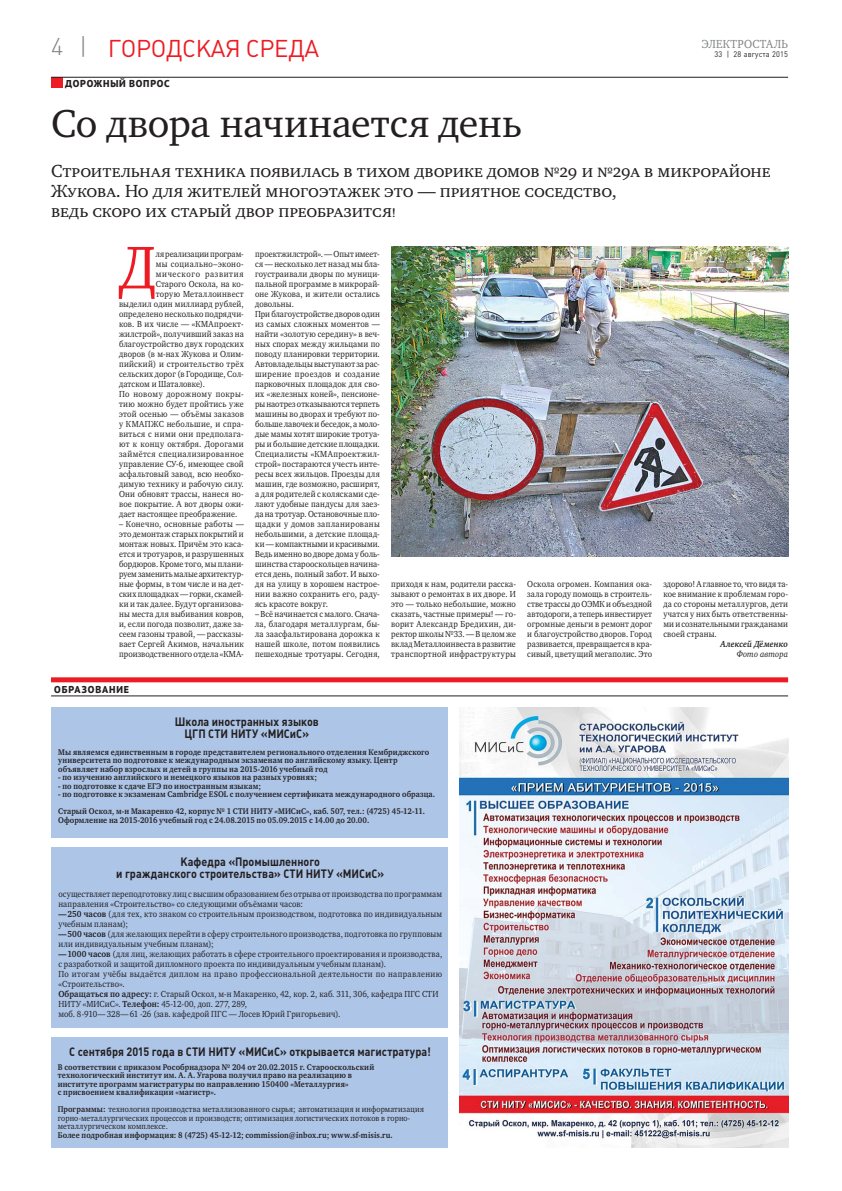
<style>
.page{position:relative;width:842px;height:1191px;background:#fff}
.page>*{position:absolute;margin:0;border:0;box-sizing:border-box;transform-origin:0 0}
.t1{font:61.8px "Charter C";color:#ed1c24;scale:.9 1}
.t2{font:40px "Charter C";letter-spacing:-.005em;color:#231f20}
.t3{font:24px "Plumb";letter-spacing:-.02em;color:#ed1c24}
.t4{font:300 24px "Plumb";color:#808285}
.t5{font:18px/20px "Charter SCC";letter-spacing:-.005em;color:#231f20}
.t6{font:700 12px/12px "Plumb";color:#231f20;text-align:center;scale:.9 1}
.t7{font:12px "Charter C";letter-spacing:.03em;color:#808285;scale:.92 1}
.t8{font:800 10px "PT Sans Pro";letter-spacing:.08em;color:#231f20}
.t9{font:9px/10px "Charter C";letter-spacing:.02em;color:#231f20;text-align:justify;scale:.9 1}
.t10{font:9px "Charter C";letter-spacing:.04em;color:#231f20;scale:.9 1}
.t11{font:9px "Charter C";letter-spacing:.055em;color:#231f20;scale:.9 1}
.t12{font:9px "Charter C";letter-spacing:.045em;color:#231f20;scale:.9 1}
.t13{font:9px "Charter C";letter-spacing:.09em;color:#231f20;scale:.9 1}
.t14{font:italic 700 9px "Charter C";letter-spacing:.02em;color:#231f20;scale:.91 1}
.t15{font:italic 9px "Charter C";letter-spacing:.01em;color:#231f20;scale:.91 1}
.t16{font:700 8.5px/8.5px "Charter C";letter-spacing:.02em;color:#231f20;scale:.9 1}
.t17{font:8.5px/8.5px "Charter C";letter-spacing:.02em;color:#231f20;scale:.9 1}
.t18{font:8px "Plumb";letter-spacing:.03em;color:#231f20;scale:.92 1}
.s1{font-weight:700}
</style>
<div class="page">
<img style="left:391px;top:247px;width:397px;height:310px">
<div style="left:51px;top:77px;width:11px;height:10px;background:#ed1c24"></div>
<hr style="left:51px;top:77px;width:737px;height:1px;background:#231f20">
<img style="left:459px;top:707px;width:329px;height:440px">
<div style="left:51px;top:707px;width:397px;height:130px;background:#adc5e7"></div>
<div style="left:51px;top:847px;width:397px;height:180px;background:#adc5e7"></div>
<div style="left:51px;top:1037px;width:397px;height:110px;background:#adc5e7"></div>
<div style="left:51px;top:677px;width:737px;height:5px;background:#ed1c24"></div>
<hr style="left:51px;top:695px;width:737px;height:1px;background:#231f20">
<h3 class="t4" style="left:51px;top:38px;width:38px">4 |</h3>
<h3 class="t3" style="left:108px;top:39px;width:213px">ГОРОДСКАЯ СРЕДА</h3>
<h3 class="t7" style="left:702px;top:39px;width:95px">ЭЛЕКТРОСТАЛЬ</h3>
<p class="t18" style="left:714px;top:51px;width:81px">33 | 28 августа 2015</p>
<p class="t8" style="left:65px;top:80px;width:106px">ДОРОЖНЫЙ ВОПРОС</p>
<h2 class="t2" style="left:51px;top:108px;width:473px">Со двора начинается день</h2>
<h3 class="t5" style="left:51px;top:160px;width:721px">Строительная техника появилась в тихом дворике домов №29 и №29а в микрорайоне<br>Жукова. Но для жителей многоэтажек это — приятное соседство,<br>ведь скоро их старый двор преобразится!</h3>
<h1 class="t1" style="left:119px;top:244px;width:42px">Д</h1>
<p class="t9" style="left:156px;top:250px;width:99px">ля реализации програм-</p>
<p class="t9" style="left:156px;top:260px;width:99px">мы социально–эконо-</p>
<p class="t13" style="left:156px;top:270px;width:99px">мического развития</p>
<p class="t9" style="left:156px;top:280px;width:99px">Старого Оскола, на ко-</p>
<p class="t10" style="left:156px;top:290px;width:99px">торую Металлоинвест</p>
<p class="t9" style="left:119px;top:300px;width:140px">выделил один миллиард рублей,</p>
<p class="t9" style="left:119px;top:310px;width:140px">определено несколько подрядчи-</p>
<p class="t9" style="left:119px;top:320px;width:140px">ков. В их числе — «КМАпроект-</p>
<p class="t9" style="left:119px;top:330px;width:140px">жилстрой», получивший заказ на</p>
<p class="t9" style="left:119px;top:340px;width:140px">благоустройство двух городских</p>
<p class="t9" style="left:119px;top:350px;width:140px">дворов (в м-нах Жукова и Олим-</p>
<p class="t10" style="left:119px;top:360px;width:140px">пийский) и строительство трёх</p>
<p class="t9" style="left:119px;top:370px;width:140px">сельских дорог (в Городище, Сол-</p>
<p class="t9" style="left:119px;top:380px;width:97px">датском и Шаталовке).</p>
<p class="t10" style="left:119px;top:390px;width:140px">По новому дорожному покры-</p>
<p class="t9" style="left:119px;top:400px;width:140px">тию можно будет пройтись уже</p>
<p class="t9" style="left:119px;top:410px;width:140px">этой осенью — объёмы заказов</p>
<p class="t12" style="left:119px;top:420px;width:140px">у КМАПЖС небольшие, и спра-</p>
<p class="t10" style="left:119px;top:430px;width:140px">виться с ними они предполага-</p>
<p class="t10" style="left:119px;top:440px;width:140px">ют к концу октября. Дорогами</p>
<p class="t11" style="left:119px;top:450px;width:140px">займётся специализированное</p>
<p class="t9" style="left:119px;top:460px;width:140px">управление СУ-6, имеющее свой</p>
<p class="t9" style="left:119px;top:470px;width:140px">асфальтовый завод, всю необхо-</p>
<p class="t9" style="left:119px;top:480px;width:140px">димую технику и рабочую силу.</p>
<p class="t9" style="left:119px;top:490px;width:140px">Они обновят трассы, нанеся но-</p>
<p class="t9" style="left:119px;top:500px;width:140px">вое покрытие. А вот дворы ожи-</p>
<p class="t9" style="left:119px;top:510px;width:133px">дает настоящее преображение.</p>
<p class="t9" style="left:119px;top:520px;width:140px">– Конечно, основные работы — это демонтаж старых покрытий и монтаж новых. Причём это каса&shy;ется и тротуаров, и разрушенных бордюров. Кроме того, мы плани&shy;руем заменить малые архитектур&shy;ные формы, в том числе и на дет&shy;ских площадках — горки, скамей&shy;ки и так далее. Будут организова&shy;ны места для выбивания ковров, и, если погода позволит, даже за&shy;сеем газоны травой, — рассказы&shy;вает Сергей Акимов, начальник производственного отдела «КМА-</p>
<p class="t8" style="left:54px;top:685px;width:76px">ОБРАЗОВАНИЕ</p>
<p class="t9" style="left:255px;top:250px;width:140px;text-align:left">проектжилстрой». — Опыт имеет&shy;ся — несколько лет назад мы бла&shy;гоустраивали дворы по муници&shy;пальной программе в микрорай&shy;оне Жукова, и жители остались довольны.<br>При благоустройстве дворов один из самых сложных моментов — найти «золотую середину» в веч&shy;ных спорах между жильцами по поводу планировки территории.<br>Автовладельцы выступают за рас&shy;ширение проездов и создание парковочных площадок для сво&shy;их «железных коней», пенсионе&shy;ры наотрез отказываются терпеть машины во дворах и требуют по&shy;больше лавочек и беседок, а моло&shy;дые мамы хотят широкие тротуа&shy;ры и большие детские площадки.<br>Специалисты «КМАпроектжил&shy;строй» постараются учесть инте&shy;ресы всех жильцов. Проезды для машин, где возможно, расширят, а для родителей с колясками сде&shy;лают удобные пандусы для заез&shy;да на тротуар. Остановочные пло&shy;щадки у домов запланированы небольшими, а детские площад&shy;ки — компактными и красивыми.<br>Ведь именно во дворе дома у боль&shy;шинства старооскольцев начина&shy;ется день, полный забот. И выхо&shy;дя на улицу в хорошем настрое&shy;нии важно сохранить его, раду&shy;ясь красоте вокруг.</p>
<p class="t9" style="left:255px;top:610px;width:140px">– Всё начинается с малого. Снача&shy;ла, благодаря металлургам, бы&shy;ла заасфальтирована дорожка к нашей школе, потом появились пешеходные тротуары. Сегодня,</p>
<p class="t9" style="left:391px;top:580px;width:140px">приходя к нам, родители расска&shy;зывают о ремонтах в их дворе. И это — только небольшие, можно сказать, частные примеры! — го&shy;ворит Александр Бредихин, ди&shy;ректор школы №33. — В целом же вклад Металлоинвеста в развитие транспортной инфраструктуры</p>
<p class="t9" style="left:527px;top:580px;width:140px">Оскола огромен. Компания ока&shy;зала городу помощь в строитель&shy;стве трассы до ОЭМК и объездной автодороги, а теперь инвестирует огромные деньги в ремонт дорог и благоустройство дворов. Город развивается, превращается в кра&shy;сивый, цветущий мегаполис. Это</p>
<p class="t9" style="left:663px;top:580px;width:140px">здорово! А главное то, что видя та&shy;кое внимание к проблемам горо&shy;да со стороны металлургов, дети учатся у них быть ответственны&shy;ми и сознательными гражданами своей страны.</p>
<p class="t14" style="left:720px;top:640px;width:76px">Алексей Дёменко</p>
<p class="t15" style="left:737px;top:650px;width:58px">Фото автора</p>
<h3 class="t6" style="left:175px;top:716px;width:162px">Школа иностранных языков<br>ЦГП СТИ НИТУ «МИСиС»</h3>
<p class="t16" style="left:58px;top:747px;width:414px">Мы являемся единственным в городе представителем регионального отделения Кембриджского университета по подготовке к международным экзаменам по английскому языку. Центр объявляет набор взрослых и детей в группы на 2015-2016 учебный год</p>
<p class="t16" style="left:58px;top:773px;width:289px">- по изучению английского и немецкого языков на разных уровнях;</p>
<p class="t16" style="left:58px;top:781px;width:227px">- по подготовке к сдаче ЕГЭ по иностранным языкам;</p>
<p class="t16" style="left:58px;top:786px;width:420px;line-height:17px">- по подготовке к экзаменам Cambridge ESOL с получением сертификата международного образца.<br>Старый Оскол, м-н Макаренко 42, корпус № 1 СТИ НИТУ «МИСиС», каб. 507, тел.: (4725) 45-12-11.</p>
<p class="t16" style="left:58px;top:815px;width:347px">Оформление на 2015-2016 учебный год с 24.08.2015 по 05.09.2015 с 14.00 до 20.00.</p>
<h3 class="t6" style="left:116px;top:856px;width:299px">Кафедра «Промышленного<br>и гражданского строительства» СТИ НИТУ «МИСиС»</h3>
<p class="t9" style="left:58px;top:890px;width:428px">осуществляет переподготовку лиц с высшим образованием без отрыва от производства по программам направления «Строительство» со следующими объёмами часов:</p>
<p class="t9" style="left:58px;top:910px;width:428px"><span class="s1">— 250 часов</span> (для тех, кто знаком со строительным производством, подготовка по индивидуальным учебным планам);</p>
<p class="t9" style="left:58px;top:930px;width:428px"><span class="s1">— 500 часов</span> (для желающих перейти в сферу строительного производства, подготовка по групповым или индивидуальным учебным планам);</p>
<p class="t9" style="left:58px;top:950px;width:428px;text-align:left"><span class="s1">— 1000 часов</span> (для лиц, желающих работать в сфере строительного проектирования и производства, с разработкой и защитой дипломного проекта по индивидуальным учебным планам).<br>По итогам учёбы выдаётся диплом на право профессиональной деятельности по направлению «Строительство».<br><span class="s1">Обращаться по адресу:</span> г. Старый Оскол, м-н Макаренко, 42, кор. 2, каб. 311, 306, кафедра ПГС СТИ НИТУ «МИСиС». <span class="s1">Телефон:</span> 45-12-00, доп. 277, 289,<br>моб. 8-910— 328— 61 -26 (зав. кафедрой ПГС — Лосев Юрий Григорьевич).</p>
<h3 class="t6" style="left:69px;top:1046px;width:403px">С сентября 2015 года в СТИ НИТУ «МИСиС» открывается магистратура!</h3>
<p class="t16" style="left:58px;top:1063px;width:353px">В соответствии с приказом Рособрнадзора № 204 от 20.02.2015 г. Старооскольский технологический институт им. А. А. Угарова получил право на реализацию в институте программ магистратуры по направлению 150400 «Металлургия»<br>с присвоением квалификации «магистр».</p>
<p class="t17" style="left:58px;top:1106px;width:408px"><span class="s1">Программы:</span> технология производства металлизованного сырья; автоматизация и информатизация горно-металлургических процессов и производств; оптимизация логистических потоков в горно&shy;металлургическом комплексе.</p>
<p class="t16" style="left:58px;top:1131px;width:374px">Более подробная информация: 8 (4725) 45-12-12; commission@inbox.ru; www.sf-misis.ru.</p>
</div>
